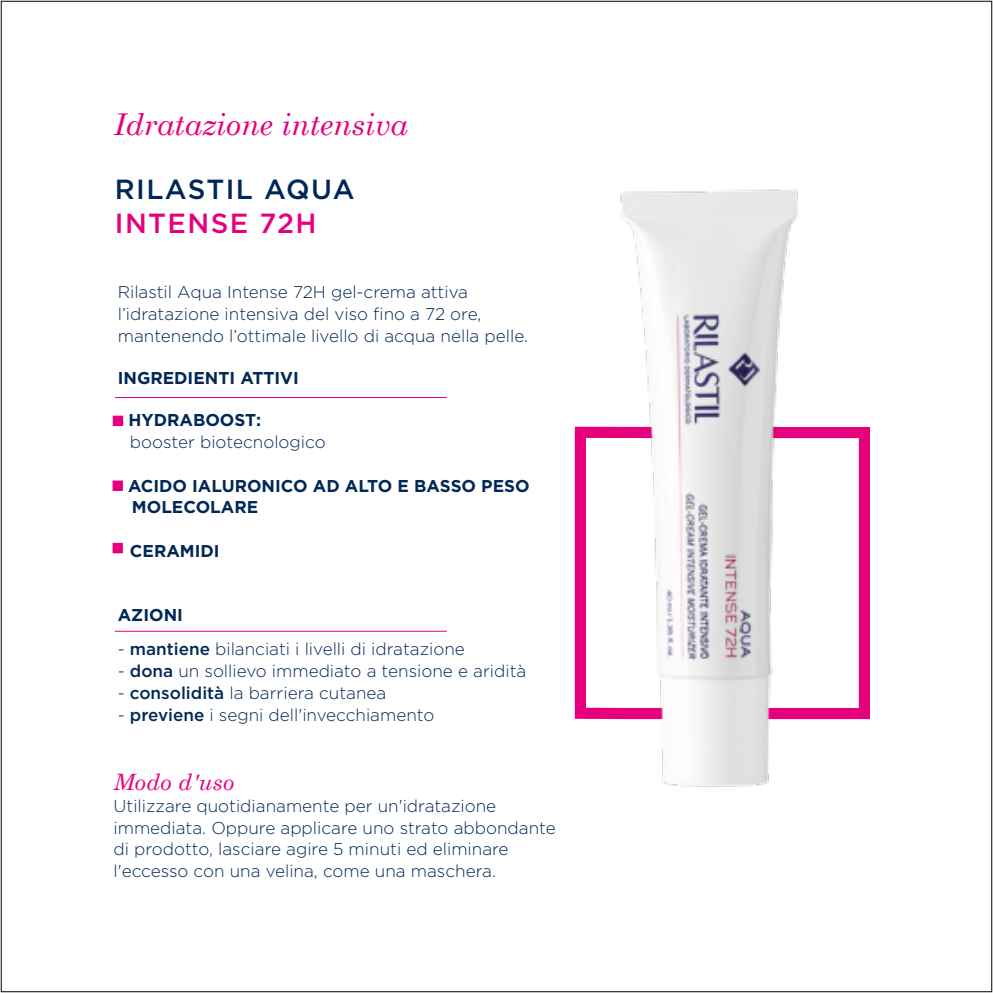
<style>
.page{position:relative;width:993px;height:993px;background:#fff}
.page>*{position:absolute;margin:0;border:0;box-sizing:border-box;transform-origin:0 0}
.t1{font:italic 30px "Century Schoolbook";color:#e6007d}
.t2{font:500 27.75px "Gotham";letter-spacing:.05em;color:#002856}
.t3{font:500 27.75px "Gotham";letter-spacing:.05em;color:#e6007d}
.t4{font:italic 22.5px "Century Schoolbook";letter-spacing:.01em;color:#e6007d}
.t5{font:300 17px/21.8px "Gotham";color:#002856}
.t6{font:700 17px/21.8px "Gotham";color:#002856}
.s1{font-family:"Minion Pro";font-weight:400}
.s2{font-weight:700}
.s3{font-weight:500}
</style>
<div class="page">
<svg style="left:574px;top:426px;width:296px;height:294px"></svg>
<hr style="left:115px;top:630px;width:331px;height:1px;background:#e6007d">
<hr style="left:115px;top:397px;width:331px;height:1px;background:#e6007d">
<img style="left:614px;top:189px;width:210px;height:598px">
<svg style="left:113px;top:415px;width:10px;height:11px"></svg>
<svg style="left:112px;top:480px;width:11px;height:11px"></svg>
<svg style="left:112px;top:542px;width:11px;height:11px"></svg>
<h1 class="t1" style="left:113px;top:106px;width:296px">Idratazione intensiva</h1>
<h2 class="t2" style="left:115px;top:171px;width:241px">RILASTIL AQUA</h2>
<h2 class="t3" style="left:115px;top:204px;width:203px">INTENSE 72H</h2>
<p class="t5" style="left:118px;top:280px;width:412px">Rilastil Aqua Intense 72H gel-crema attiva l’idratazione intensiva del viso fino a 72 ore, mantenendo l’ottimale livello di acqua nella pelle.</p>
<p class="t6" style="left:118px;top:367px;width:182px">INGREDIENTI ATTIVI</p>
<p class="t5" style="left:130px;top:409px;width:197px;text-indent:-12px"><span class="s1">•</span> <span class="s2">HYDRABOOST: </span>booster biotecnologico</p>
<p class="t6" style="left:128px;top:474px;width:403px">ACIDO IALURONICO AD ALTO E BASSO PESO<br>MOLECOLARE</p>
<p class="t6" style="left:130px;top:539px;width:91px">CERAMIDI</p>
<p class="t6" style="left:118px;top:604px;width:67px">AZIONI</p>
<p class="t5" style="left:118px;top:637px;width:348px">- <span class="s3">mantiene</span> bilanciati i livelli di idratazione</p>
<p class="t5" style="left:118px;top:659px;width:410px">- <span class="s3">dona</span> un sollievo immediato a tensione e aridità</p>
<p class="t5" style="left:118px;top:681px;width:270px">- <span class="s3">consolidità</span> la barriera cutanea</p>
<p class="t5" style="left:118px;top:703px;width:318px">- <span class="s3">previene</span> i segni dell'invecchiamento</p>
<h3 class="t4" style="left:113px;top:768px;width:122px">Modo d'uso</h3>
<p class="t5" style="left:113px;top:794px;width:443px">Utilizzare quotidianamente per un'idratazione immediata. Oppure applicare uno strato abbondante di prodotto, lasciare agire 5 minuti ed eliminare l'eccesso con una velina, come una maschera.</p>
</div>
